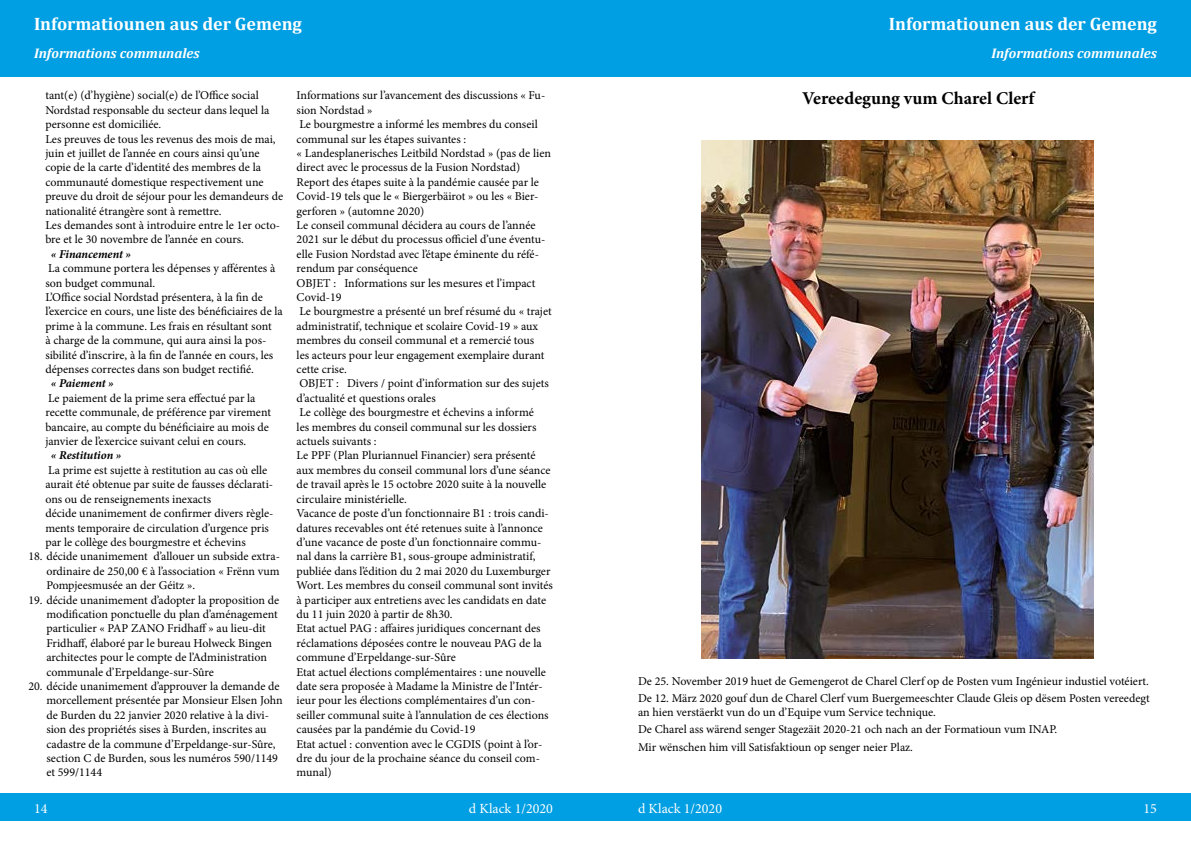
<style>
.page{position:relative;width:1191px;height:842px;background:#fff}
.page>*{position:absolute;margin:0;border:0;box-sizing:border-box;transform-origin:0 0}
.t1{font:700 18px "Cambria";color:#fff}
.t2{font:700 18px "Minion Pro";color:#000}
.t3{font:italic 700 14px "Cambria";color:#fff}
.t4{font:14px "Minion Pro";color:#fff}
.t5{font:12px/14.4px "Minion Pro";color:#000}
.t6{font:italic 700 12px "Minion Pro";letter-spacing:-.005em;color:#000}
</style>
<div class="page">
<div style="left:0;top:794px;width:291px;height:27px;background:#009fe3"></div>
<div style="left:900px;top:794px;width:291px;height:27px;background:#009fe3"></div>
<div style="left:595px;top:794px;width:305px;height:27px;background:#009fe3"></div>
<div style="left:291px;top:794px;width:304px;height:27px;background:#009fe3"></div>
<div style="left:0;top:0;width:595px;height:77px;background:#009fe3"></div>
<div style="left:595px;top:0;width:596px;height:77px;background:#009fe3"></div>
<img style="left:701px;top:140px;width:392px;height:518px">
<h1 class="t1" style="left:34px;top:11px;width:269px">Informatiounen aus der Gemeng</h1>
<p class="t3" style="left:34px;top:43px;width:167px">Informations communales</p>
<h1 class="t1" style="left:889px;top:11px;width:269px">Informatiounen aus der Gemeng</h1>
<p class="t3" style="left:991px;top:43px;width:167px">Informations communales</p>
<p class="t5" style="left:45px;top:88px;width:239px">tant(e) (d’hygiène) social(e) de l’Office social Nordstad responsable du secteur dans lequel la personne est domiciliée.<br>Les preuves de tous les revenus des mois de mai, juin et juillet de l’année en cours ainsi qu’une copie de la carte d’identité des membres de la communauté domestique respectivement une preuve du droit de séjour pour les demandeurs de nationalité étrangère sont à remettre.<br>Les demandes sont à introduire entre le 1er octo&shy;bre et le 30 novembre de l’année en cours.</p>
<p class="t6" style="left:51px;top:245px;width:82px">« Financement »</p>
<p class="t5" style="left:45px;top:261px;width:239px">La commune portera les dépenses y afférentes à son budget communal.<br>L’Office social Nordstad présentera, à la fin de l’exercice en cours, une liste des bénéficiaires de la prime à la commune. Les frais en résultant sont<br>à charge de la commune, qui aura ainsi la pos&shy;sibilité d’inscrire, à la fin de l’année en cours, les dépenses correctes dans son budget rectifié.</p>
<p class="t6" style="left:51px;top:375px;width:64px">« Paiement »</p>
<p class="t5" style="left:45px;top:391px;width:227px">Le paiement de la prime sera effectué par la recette communale, de préférence par virement bancaire, au compte du bénéficiaire au mois de janvier de l’exercice suivant celui en cours.</p>
<p class="t6" style="left:51px;top:447px;width:72px">« Restitution »</p>
<p class="t5" style="left:45px;top:463px;width:230px">La prime est sujette à restitution au cas où elle aurait été obtenue par suite de fausses déclarati&shy;ons ou de renseignements inexacts<br>décide unanimement de confirmer divers règle&shy;ments temporaire de circulation d’urgence pris par le collège des bourgmestre et échevins</p>
<p class="t5" style="left:46px;top:549px;width:235px;text-align:justify;text-indent:-18px">18. décide unanimement d’allouer un subside extra&shy;ordinaire de 250,00 € à l’association « Frënn vum Pompjeesmusée an der Géitz ».</p>
<p class="t5" style="left:46px;top:592px;width:234px;text-indent:-18px">19. décide unanimement d’adopter la proposition de modification ponctuelle du plan d’aménagement particulier « PAP ZANO Fridhaff » au lieu-dit Fridhaff, élaboré par le bureau Holweck Bingen architectes pour le compte de l’Administration communale d’Erpeldange-sur-Sûre</p>
<p class="t5" style="left:46px;top:679px;width:238px;text-indent:-18px">20. décide unanimement d’approuver la demande de morcellement présentée par Monsieur Elsen John de Burden du 22 janvier 2020 relative à la divi&shy;sion des propriétés sises à Burden, inscrites au cadastre de la commune d’Erpeldange-sur-Sûre, section C de Burden, sous les numéros 590/1149 et 599/1144</p>
<p class="t5" style="left:297px;top:88px;width:258px">Informations sur l’avancement des discussions « Fu&shy;sion Nordstad »<br>Le bourgmestre a informé les membres du conseil communal sur les étapes suivantes :<br>« Landesplanerisches Leitbild Nordstad » (pas de lien direct avec le processus de la Fusion Nordstad)<br>Report des étapes suite à la pandémie causée par le Covid-19 tels que le « Biergerbäirot » ou les « Bier&shy;gerforen » (automne 2020)<br>Le conseil communal décidera au cours de l’année 2021 sur le début du processus officiel d’une éventu&shy;elle Fusion Nordstad avec l’étape éminente du réfé&shy;rendum par conséquence<br>OBJET : Informations sur les mesures et l’impact Covid-19<br>Le bourgmestre a présenté un bref résumé du « trajet administratif, technique et scolaire Covid-19 » aux membres du conseil communal et a remercié tous<br>les acteurs pour leur engagement exemplaire durant cette crise.<br>OBJET : Divers / point d’information sur des sujets d’actualité et questions orales<br>Le collège des bourgmestre et échevins a informé<br>les membres du conseil communal sur les dossiers actuels suivants :<br>Le PPF (Plan Pluriannuel Financier) sera présenté aux membres du conseil communal lors d’une séance de travail après le 15 octobre 2020 suite à la nouvelle circulaire ministérielle.<br>Vacance de poste d’un fonctionnaire B1 : trois candi&shy;datures recevables ont été retenues suite à l’annonce d’une vacance de poste d’un fonctionnaire commu&shy;nal dans la carrière B1, sous-groupe administratif, publiée dans l’édition du 2 mai 2020 du Luxemburger Wort. Les membres du conseil communal sont invités à participer aux entretiens avec les candidats en date du 11 juin 2020 à partir de 8h30.<br>Etat actuel PAG : affaires juridiques concernant des réclamations déposées contre le nouveau PAG de la commune d’Erpeldange-sur-Sûre<br>Etat actuel élections complémentaires : une nouvelle date sera proposée à Madame la Ministre de l’Intér&shy;ieur pour les élections complémentaires d’un con&shy;seiller communal suite à l’annulation de ces élections causées par la pandémie du Covid-19<br>Etat actuel : convention avec le CGDIS (point à l’or&shy;dre du jour de la prochaine séance du conseil com&shy;munal)</p>
<h1 class="t2" style="left:802px;top:85px;width:234px">Vereedegung vum Charel Clerf</h1>
<p class="t5" style="left:638px;top:672px;width:513px;line-height:17.2px">De 25. November 2019 huet de Gemengerot de Charel Clerf op de Posten vum Ingénieur industiel votéiert.<br>De 12. März 2020 gouf dun de Charel Clerf vum Buergemeeschter Claude Gleis op dësem Posten vereedegt</p>
<p class="t5" style="left:638px;top:704px;width:421px;line-height:17.2px">an hien verstäerkt vun do un d’Equipe vum Service technique.<br>De Charel ass wärend senger Stagezäit 2020-21 och nach an der Formatioun vum INAP.<br>Mir wënschen him vill Satisfaktioun op senger neier Plaz.</p>
<p class="t4" style="left:34px;top:799px;width:15px">14</p>
<p class="t4" style="left:469px;top:799px;width:86px">d Klack 1/2020</p>
<p class="t4" style="left:638px;top:799px;width:86px">d Klack 1/2020</p>
<p class="t4" style="left:1143px;top:799px;width:15px">15</p>
</div>
